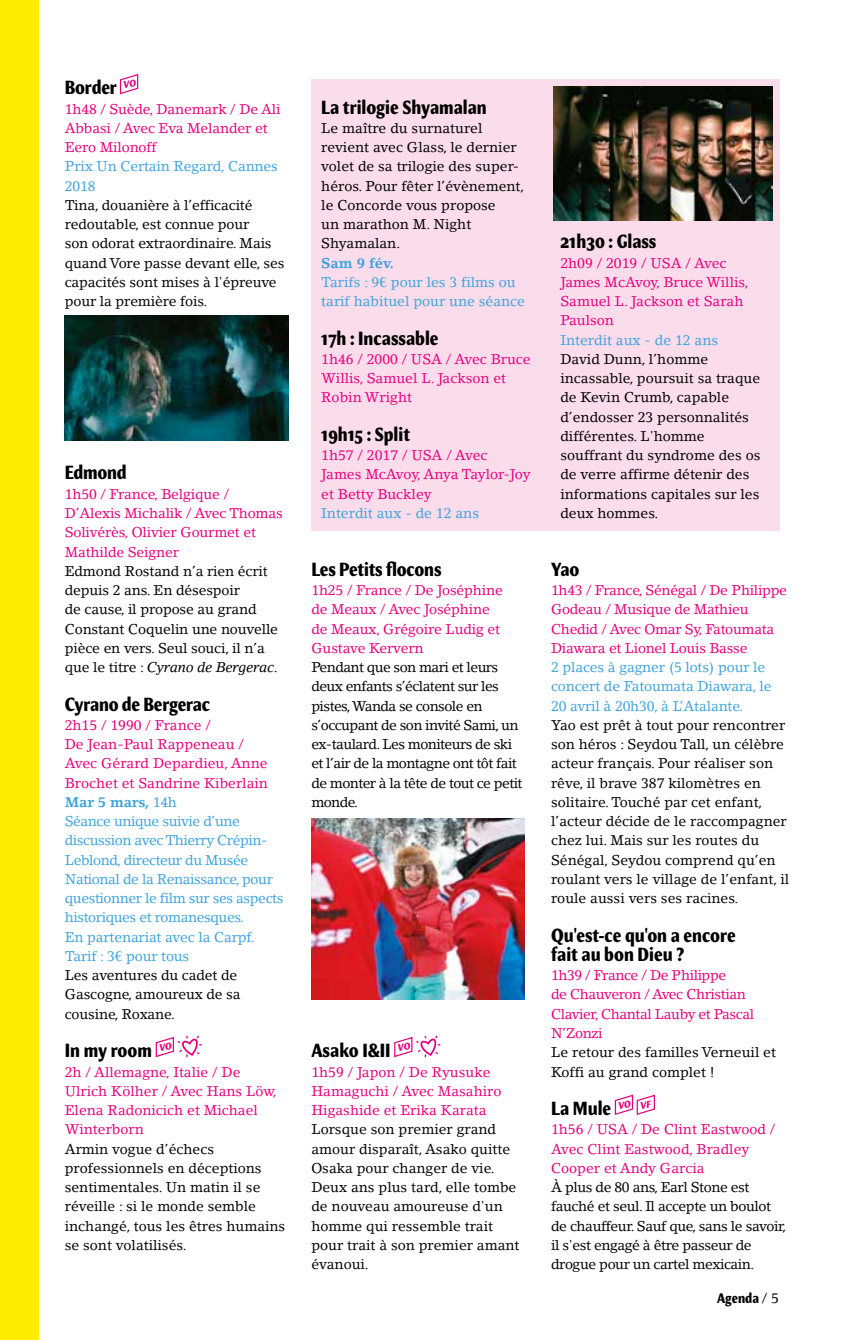
<style>
.page{position:relative;width:844px;height:1340px;background:#fff}
.page>*{position:absolute;margin:0;border:0;box-sizing:border-box;transform-origin:0 0}
.t1{font:700 condensed 19.25px/19.2px "Meadow Pro";color:#000}
.t2{font:14px/19.2px "Lino Letter";color:#000}
.t3{font:14px/19.2px "Lino Letter";letter-spacing:-.01em;color:#e6007d}
.t4{font:14px/19.2px "Lino Letter";letter-spacing:-.03em;color:#3ea3dc}
.t5{font:14px/19.2px "Lino Letter";letter-spacing:-.01em;color:#3ea3dc}
.t6{font:14px/19.2px "Lino Letter";letter-spacing:-.04em;color:#000}
.t7{font:14px/19.2px "Lino Letter";letter-spacing:-.03em;color:#000}
.t8{font:14px/19.2px "Lino Letter";letter-spacing:-.03em;color:#e6007d}
.t9{font:700 14px "Lino Letter";color:#3ea3dc}
.t10{font:700 condensed 14px "Meadow Pro";color:#000}
.t11{font:700 condensed 9.97px "Meadow Pro";color:#e6007d}
.s1{font-style:italic}
.s2{color:#e6007d}
.s3{font-weight:700}
.s4{font-family:"Lino Letter";font-weight:400;font-stretch:normal}
</style>
<div class="page">
<svg style="left:614px;top:1094px;width:41px;height:21px"></svg>
<img style="left:65px;top:315px;width:223px;height:126px">
<img style="left:311px;top:818px;width:213px;height:181px">
<div style="left:311px;top:79px;width:468px;height:452px;background:#fadceb"></div>
<img style="left:553px;top:87px;width:218px;height:133px">
<div style="left:0;top:0;width:39px;height:1339px;background:#ffed00"></div>
<svg style="left:119px;top:74px;width:20px;height:21px"></svg>
<svg style="left:155px;top:1035px;width:47px;height:23px"></svg>
<svg style="left:394px;top:1035px;width:46px;height:23px"></svg>
<h1 class="t1" style="left:65px;top:78px;width:53px">Border</h1>
<p class="t3" style="left:65px;top:99px;width:217px">1h48 / Suède, Danemark / De Ali<br>Abbasi / Avec Eva Melander et<br>Eero Milonoff</p>
<p class="t5" style="left:65px;top:157px;width:214px">Prix Un Certain Regard, Cannes<br>2018</p>
<p class="t2" style="left:65px;top:195px;width:221px">Tina, douanière à l’efficacité redoutable, est connue pour<br>son odorat extraordinaire. Mais quand Vore passe devant elle, ses capacités sont mises à l'épreuve pour la première fois.</p>
<h1 class="t1" style="left:65px;top:463px;width:63px">Edmond</h1>
<p class="t3" style="left:65px;top:484px;width:219px">1h50 / France, Belgique /<br>D’Alexis Michalik / Avec Thomas<br>Solivérès, Olivier Gourmet et<br>Mathilde Seigner</p>
<p class="t2" style="left:65px;top:561px;width:215px">Edmond Rostand n’a rien écrit depuis 2 ans. En désespoir<br>de cause, il propose au grand<br>Constant Coquelin une nouvelle pièce en vers. Seul souci, il n’a que le titre : <span class="s1">Cyrano de Bergerac</span>.</p>
<h1 class="t1" style="left:65px;top:694px;width:146px">Cyrano de Bergerac</h1>
<p class="t4" style="left:65px;top:715px;width:220px"><span class="s2">2h15 / 1990 / France /<br>De Jean-Paul Rappeneau /<br>Avec Gérard Depardieu, Anne<br>Brochet et Sandrine Kiberlain<br></span><span class="s3">Mar 5 mars,</span> 14h<br>Séance unique suivie d’une discussion avec Thierry Crépin-<br>Leblond, directeur du Musée<br>National de la Renaissance, pour questionner le film sur ses aspects historiques et romanesques.<br>En partenariat avec la Carpf.<br>Tarif : 3€ pour tous</p>
<p class="t2" style="left:65px;top:965px;width:177px">Les aventures du cadet de<br>Gascogne, amoureux de sa cousine, Roxane.</p>
<h1 class="t1" style="left:65px;top:1041px;width:89px">In my room</h1>
<p class="t3" style="left:65px;top:1061px;width:213px">2h / Allemagne, Italie / De<br>Ulrich Kölher / Avec Hans Löw,<br>Elena Radonicich et Michael<br>Winterborn</p>
<p class="t2" style="left:65px;top:1138px;width:222px">Armin vogue d’échecs professionnels en déceptions sentimentales. Un matin il se réveille : si le monde semble inchangé, tous les êtres humains se sont volatilisés.</p>
<h1 class="t1" style="left:321px;top:97px;width:167px">La trilogie Shyamalan</h1>
<p class="t2" style="left:321px;top:118px;width:205px">Le maître du surnaturel revient avec Glass, le dernier volet de sa trilogie des super&shy;héros. Pour fêter l’évènement, le Concorde vous propose<br>un marathon M. Night<br>Shyamalan.</p>
<p class="t9" style="left:321px;top:254px;width:74px">Sam 9 fév.</p>
<p class="t5" style="left:321px;top:272px;width:205px">Tarifs : 9€ pour les 3 films ou tarif habituel pour une séance</p>
<h1 class="t1" style="left:321px;top:328px;width:119px">17h : Incassable</h1>
<p class="t3" style="left:321px;top:349px;width:211px">1h46 / 2000 / USA / Avec Bruce<br>Willis, Samuel L. Jackson et<br>Robin Wright</p>
<h1 class="t1" style="left:321px;top:425px;width:90px">19h15 : Split</h1>
<p class="t3" style="left:321px;top:445px;width:211px">1h57 / 2017 / USA / Avec<br>James McAvoy, Anya Taylor-Joy et Betty Buckley</p>
<p class="t5" style="left:321px;top:503px;width:159px">Interdit aux - de 12 ans</p>
<h1 class="t1" style="left:311px;top:559px;width:132px">Les Petits flocons</h1>
<p class="t3" style="left:311px;top:580px;width:193px">1h25 / France / De Joséphine de Meaux / Avec Joséphine de Meaux, Grégoire Ludig et<br>Gustave Kervern</p>
<p class="t6" style="left:311px;top:657px;width:212px">Pendant que son mari et leurs deux enfants s’éclatent sur les pistes, Wanda se console en s’occupant de son invité Sami, un ex-taulard. Les moniteurs de ski et l’air de la montagne ont tôt fait de monter à la tête de tout ce petit monde.</p>
<h1 class="t1" style="left:311px;top:1041px;width:81px">Asako I&amp;II</h1>
<p class="t3" style="left:311px;top:1061px;width:191px">1h59 / Japon / De Ryusuke<br>Hamaguchi / Avec Masahiro<br>Higashide et Erika Karata</p>
<p class="t2" style="left:311px;top:1119px;width:209px">Lorsque son premier grand amour disparaît, Asako quitte<br>Osaka pour changer de vie.<br>Deux ans plus tard, elle tombe de nouveau amoureuse d'un homme qui ressemble trait pour trait à son premier amant évanoui.</p>
<h1 class="t1" style="left:560px;top:232px;width:98px">21h30 : Glass</h1>
<p class="t3" style="left:560px;top:253px;width:190px">2h09 / 2019 / USA / Avec<br>James McAvoy, Bruce Willis,<br>Samuel L. Jackson et Sarah<br>Paulson</p>
<p class="t5" style="left:560px;top:330px;width:159px">Interdit aux - de 12 ans</p>
<p class="t2" style="left:560px;top:349px;width:201px">David Dunn, l’homme incassable, poursuit sa traque de Kevin Crumb, capable d’endosser 23 personnalités différentes. L'homme souffrant du syndrome des os de verre affirme détenir des informations capitales sur les deux hommes.</p>
<h1 class="t1" style="left:551px;top:559px;width:30px">Yao</h1>
<p class="t3" style="left:551px;top:580px;width:237px">1h43 / France, Sénégal / De Philippe<br>Godeau / Musique de Mathieu<br>Chedid / Avec Omar Sy, Fatoumata<br>Diawara et Lionel Louis Basse</p>
<p class="t5" style="left:551px;top:657px;width:222px">2 places à gagner (5 lots) pour le concert de Fatoumata Diawara, le<br>20 avril à 20h30, à L’Atalante.</p>
<p class="t2" style="left:551px;top:715px;width:239px">Yao est prêt à tout pour rencontrer son héros : Seydou Tall, un célèbre acteur français. Pour réaliser son rêve, il brave 387 kilomètres en solitaire. Touché par cet enfant, l’acteur décide de le raccompagner chez lui. Mais sur les routes du Sénégal, Seydou comprend qu’en roulant vers le village de l’enfant, il roule aussi vers ses racines.</p>
<h1 class="t1" style="left:551px;top:925px;width:186px">Qu'est-ce qu'on a encore fait au bon Dieu ?</h1>
<p class="t8" style="left:551px;top:965px;width:204px">1h39 / France / De Philippe<br>de Chauveron / Avec Christian<br>Clavier, Chantal Lauby et Pascal<br>N’Zonzi</p>
<p class="t2" style="left:551px;top:1042px;width:226px">Le retour des familles Verneuil et<br>Koffi au grand complet !</p>
<h1 class="t1" style="left:551px;top:1098px;width:62px">La Mule</h1>
<p class="t11" style="left:617px;top:1100px;width:34px;rotate:-6deg">VO VF</p>
<p class="t3" style="left:551px;top:1119px;width:226px">1h56 / USA / De Clint Eastwood /<br>Avec Clint Eastwood, Bradley<br>Cooper et Andy Garcia</p>
<p class="t7" style="left:551px;top:1177px;width:237px">À plus de 80 ans, Earl Stone est fauché et seul. Il accepte un boulot de chauffeur. Sauf que, sans le savoir, il s'est engagé à être passeur de drogue pour un cartel mexicain.</p>
<p class="t10" style="left:716px;top:1290px;width:63px">Agenda <span class="s4">/ 5</span></p>
</div>
